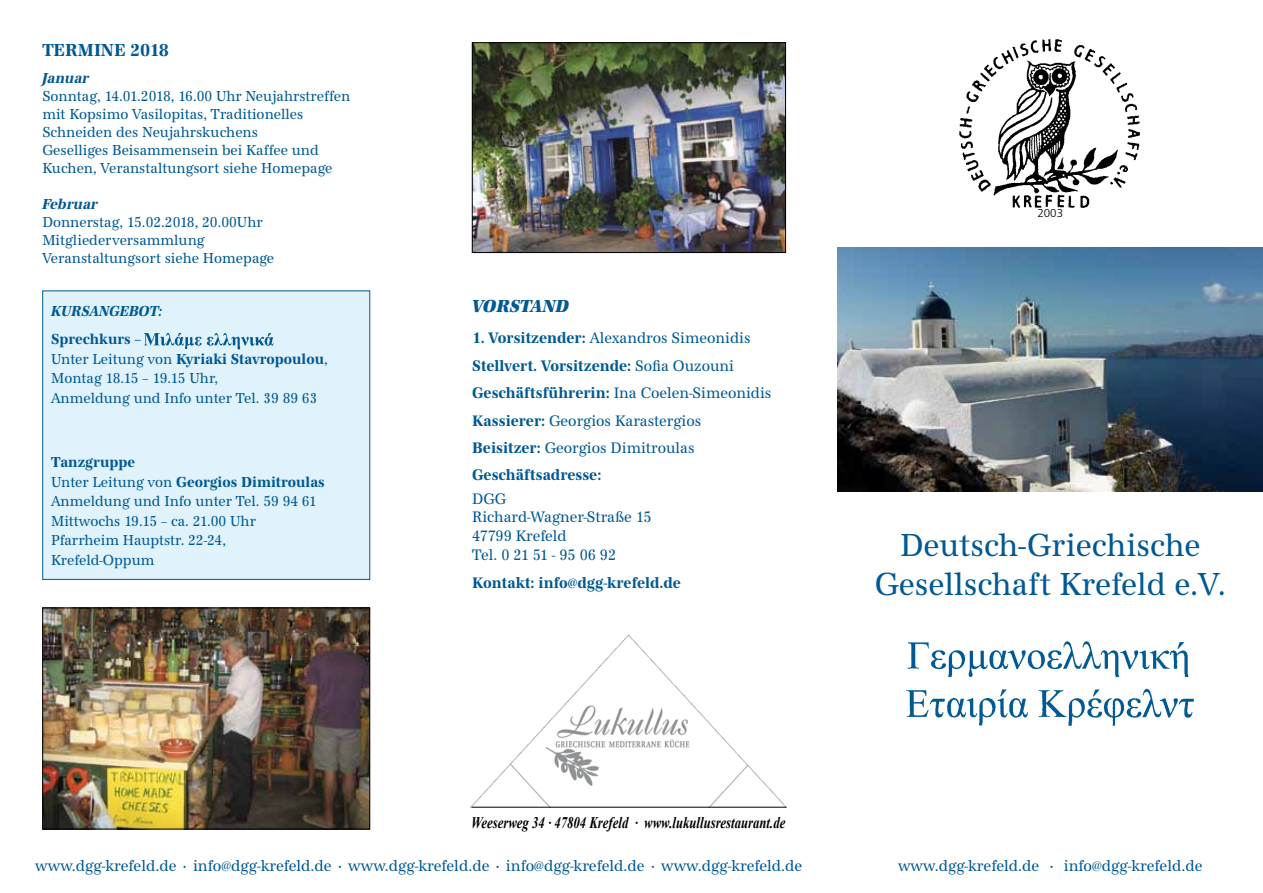
<style>
.page{position:relative;width:1263px;height:893px;background:#fff}
.page>*{position:absolute;margin:0;border:0;box-sizing:border-box;transform-origin:0 0}
.t1{font:33px/39.6px "Urw Antiqua N";color:#005994;text-align:center}
.t2{font:700 18px "Urw Antiqua N";color:#005994}
.t3{font:italic 800 18px "Urw Antiqua N";color:#005994}
.t4{font:italic 700 16.2px "Times New Roman";color:#000;scale:.79 1}
.t5{font:16.05px "Urw Antiqua N";color:#005994}
.t6{font:700 15.75px/27.5px "Urw Antiqua N";color:#005994}
.t7{font:15.75px/18.9px "Urw Antiqua N";color:#005994}
.t8{font:15px/19.5px "Urw Antiqua N";color:#005994}
.t9{font:italic 700 15px "Urw Antiqua N";color:#005994}
.t10{font:italic 700 15px "Urw Antiqua N";letter-spacing:.075em;color:#005994}
.t11{font:300 12px "Front Page";color:#000}
.s1{font-weight:700}
.s2{font-weight:400}
</style>
<div class="page">
<img style="left:907px;top:641px;width:282px;height:37px">
<img style="left:906px;top:688px;width:288px;height:38px">
<img style="left:959px;top:39px;width:181px;height:169px">
<div style="left:43px;top:291px;width:327px;height:289px;background:#e0f2fb"></div>
<img style="left:144px;top:333px;width:130px;height:17px">
<img style="left:838px;top:248px;width:425px;height:244px">
<img style="left:470px;top:635px;width:317px;height:172px">
<hr style="left:472px;top:807px;width:314px;height:1px;background:#000">
<img style="left:45px;top:610px;width:323px;height:217px">
<div style="left:43px;top:608px;width:327px;height:221px;border:1px solid #000"></div>
<img style="left:474px;top:45px;width:310px;height:206px">
<div style="left:472px;top:43px;width:314px;height:210px;border:1px solid #000"></div>
<p class="t2" style="left:42px;top:40px;width:128px">TERMINE 2018</p>
<p class="t9" style="left:42px;top:69px;width:48px">Januar</p>
<p class="t8" style="left:42px;top:87px;width:310px;line-height:18px">Sonntag, 14.01.2018, 16.00 Uhr Neujahrstreffen mit Kopsimo Vasilopitas, Traditionelles Schneiden des Neujahrskuchens<br>Geselliges Beisammensein bei Kaffee und Kuchen, Veranstaltungsort siehe Homepage</p>
<p class="t9" style="left:42px;top:195px;width:57px">Februar</p>
<p class="t8" style="left:42px;top:213px;width:233px;line-height:18px">Donnerstag, 15.02.2018, 20.00Uhr<br>Mitgliederversammlung<br>Veranstaltungsort siehe Homepage</p>
<p class="t10" style="left:51px;top:303px;width:113px">Kur sangebot:</p>
<p class="t8" style="left:51px;top:330px;width:278px"><span class="s1">Sprechkurs –<br></span>Unter Leitung von <span class="s1">Kyriaki Stavropoulou</span>,<br>Montag 18.15 – 19.15 Uhr,<br>Anmeldung und Info unter Tel. 39 89 63</p>
<p class="t8" style="left:51px;top:453px;width:275px"><span class="s1">Tanzgruppe<br></span>Unter Leitung von <span class="s1">Georgios Dimitroulas<br></span>Anmeldung und Info unter Tel. 59 94 61<br>Mittwochs 19.15 – ca. 21.00 Uhr<br>Pfarrheim Hauptstr. 22-24,<br>Krefeld-Oppum</p>
<p class="t3" style="left:472px;top:295px;width:99px">VORSTAND</p>
<p class="t6" style="left:472px;top:324px;width:301px">1. Vorsitzender: <span class="s2">Alexandros Simeonidis </span>Stellvert. Vorsitzende: <span class="s2">Sofia Ouzouni </span>Geschäftsführerin: <span class="s2">Ina Coelen-Simeonidis </span>Kassierer: <span class="s2">Georgios Karastergios </span>Beisitzer: <span class="s2">Georgios Dimitroulas </span>Geschäftsadresse:</p>
<p class="t7" style="left:472px;top:489px;width:181px">DGG<br>Richard-Wagner-Straße 15<br>47799 Krefeld<br>Tel. 0 21 51 - 95 06 92</p>
<p class="t6" style="left:472px;top:568px;width:210px">Kontakt: info@dgg-krefeld.de</p>
<p class="t4" style="left:471px;top:812px;width:399px">Weeserweg 34 · 47804 Krefeld · www.lukullusrestaurant.de</p>
<p class="t11" style="left:1037px;top:207px;width:27px">2003</p>
<h1 class="t1" style="left:875px;top:525px;width:353px">Deutsch-Griechische<br>Gesellschaft Krefeld e.V.</h1>
<p class="t5" style="left:35px;top:857px;width:768px">www.dgg-krefeld.de · info@dgg-krefeld.de · www.dgg-krefeld.de · info@dgg-krefeld.de · www.dgg-krefeld.de</p>
<p class="t5" style="left:898px;top:857px;width:306px">www.dgg-krefeld.de · info@dgg-krefeld.de</p>
</div>
